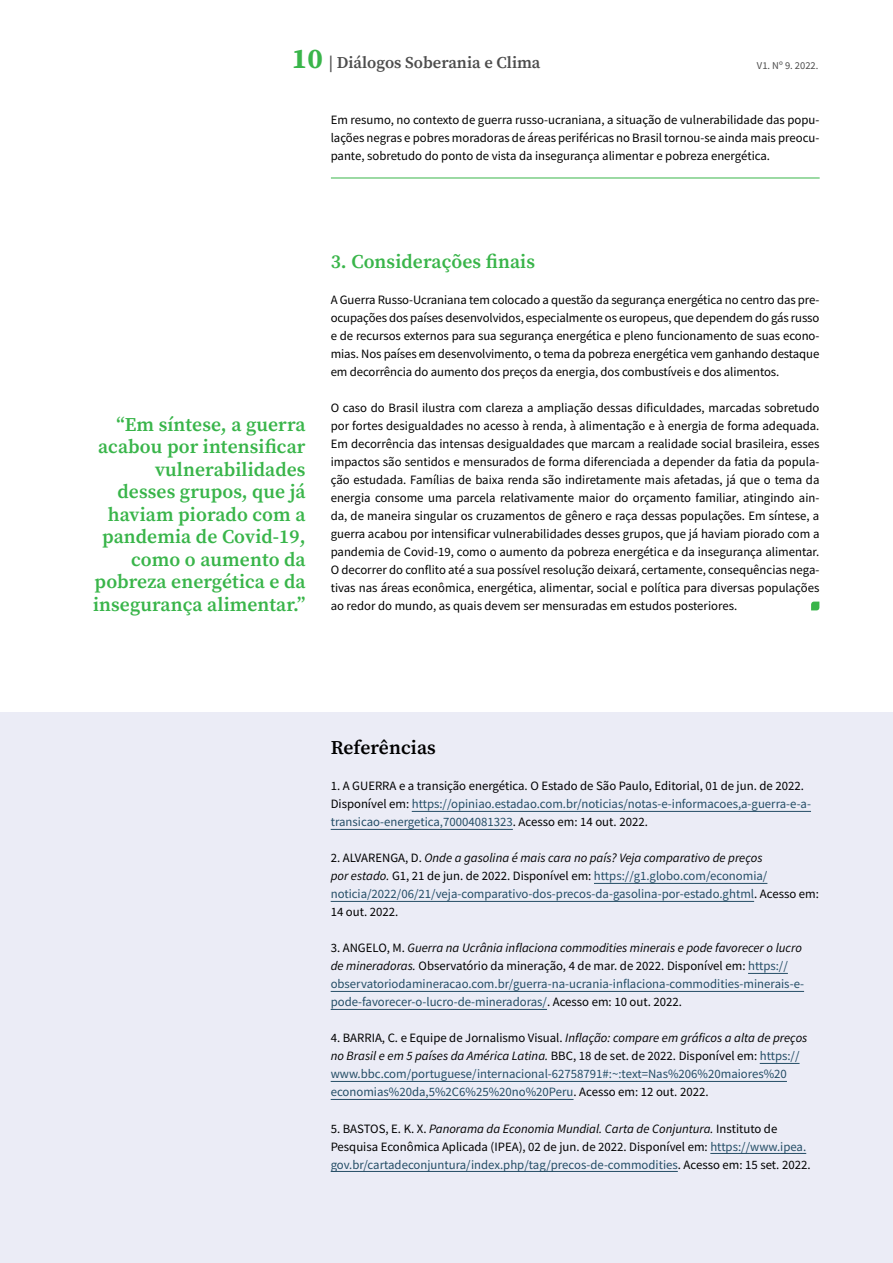
<style>
.page{position:relative;width:893px;height:1263px;background:#fff}
.page>*{position:absolute;margin:0;border:0;box-sizing:border-box;transform-origin:0 0}
.t1{font:600 19.5px/22.5px "Source Serif Pro";letter-spacing:.005em;color:#39b54a;text-align:right}
.t2{font:600 19.5px "Source Serif Pro";letter-spacing:.005em;color:#000}
.t3{font:600 16.5px "Source Serif Pro";color:#4d4d4d}
.t4{font:12.75px/18px "Source Sans Pro";color:#000;text-align:justify}
.t5{font:12.75px/18px "Source Sans Pro";color:#244d66}
.t6{font:10.5px "Source Sans Pro";color:#4d4d4d}
.s1{font-weight:700;font-size:28.5px;color:#39b54a}
.s2{color:#244d66}
.s3{color:#000}
.s4{font-style:italic;color:#000}
.s5{font-style:italic}
</style>
<div class="page">
<div style="left:0;top:712px;width:893px;height:551px;background:#ebecf6"></div>
<hr style="left:412px;top:811px;width:399px;height:1px;background:#244d66">
<hr style="left:331px;top:829px;width:182px;height:1px;background:#244d66">
<hr style="left:594px;top:883px;width:173px;height:1px;background:#244d66">
<hr style="left:331px;top:901px;width:423px;height:1px;background:#244d66">
<hr style="left:748px;top:973px;width:40px;height:1px;background:#244d66">
<hr style="left:331px;top:991px;width:473px;height:1px;background:#244d66">
<hr style="left:331px;top:1009px;width:216px;height:1px;background:#244d66">
<hr style="left:760px;top:1063px;width:39px;height:1px;background:#244d66">
<hr style="left:331px;top:1081px;width:456px;height:1px;background:#244d66">
<hr style="left:331px;top:1099px;width:242px;height:1px;background:#244d66">
<hr style="left:710px;top:1153px;width:96px;height:1px;background:#244d66">
<hr style="left:331px;top:1171px;width:347px;height:1px;background:#244d66">
<hr style="left:331px;top:178px;width:489px;height:1px;background:#39b54a">
<svg style="left:811px;top:602px;width:8px;height:8px"></svg>
<p class="t3" style="left:292px;top:52px;width:250px"><span class="s1">10</span> | Diálogos Soberania e Clima</p>
<p class="t6" style="left:757px;top:58px;width:63px">V1. Nº 9. 2022.</p>
<p class="t4" style="left:331px;top:111px;width:490px">Em resumo, no contexto de guerra russo-ucraniana, a situação de vulnerabilidade das popu&shy;lações negras e pobres moradoras de áreas periféricas no Brasil tornou-se ainda mais preocu&shy;pante, sobretudo do ponto de vista da insegurança alimentar e pobreza energética.</p>
<h1 class="t1" style="left:93px;top:413px;width:214px">“Em síntese, a guerra acabou por intensificar vulnerabilidades desses grupos, que já haviam piorado com a pandemia de Covid-19, como o aumento da pobreza energética e da insegurança alimentar.”</h1>
<h1 class="t1" style="left:331px;top:250px;width:206px">3. Considerações finais</h1>
<p class="t4" style="left:331px;top:291px;width:490px">A Guerra Russo-Ucraniana tem colocado a questão da segurança energética no centro das pre&shy;ocupações dos países desenvolvidos, especialmente os europeus, que dependem do gás russo e de recursos externos para sua segurança energética e pleno funcionamento de suas econo&shy;mias. Nos países em desenvolvimento, o tema da pobreza energética vem ganhando destaque em decorrência do aumento dos preços da energia, dos combustíveis e dos alimentos.</p>
<p class="t4" style="left:331px;top:399px;width:490px">O caso do Brasil ilustra com clareza a ampliação dessas dificuldades, marcadas sobretudo por fortes desigualdades no acesso à renda, à alimentação e à energia de forma adequada.<br>Em decorrência das intensas desigualdades que marcam a realidade social brasileira, esses impactos são sentidos e mensurados de forma diferenciada a depender da fatia da popula&shy;ção estudada. Famílias de baixa renda são indiretamente mais afetadas, já que o tema da energia consome uma parcela relativamente maior do orçamento familiar, atingindo ain&shy;da, de maneira singular os cruzamentos de gênero e raça dessas populações. Em síntese, a guerra acabou por intensificar vulnerabilidades desses grupos, que já haviam piorado com a pandemia de Covid-19, como o aumento da pobreza energética e da insegurança alimentar.<br>O decorrer do conflito até a sua possível resolução deixará, certamente, consequências nega&shy;tivas nas áreas econômica, energética, alimentar, social e política para diversas populações ao redor do mundo, as quais devem ser mensuradas em estudos posteriores.</p>
<h1 class="t2" style="left:331px;top:735px;width:107px">Referências</h1>
<p class="t4" style="left:331px;top:777px;width:482px;text-align:left">1. A GUERRA e a transição energética. O Estado de São Paulo, Editorial, 01 de jun. de 2022.<br>Disponível em: <span class="s2">https://opiniao.estadao.com.br/noticias/notas-e-informacoes,a-guerra-e-a&shy;transicao-energetica,70004081323</span>. Acesso em: 14 out. 2022.</p>
<p class="t5" style="left:331px;top:849px;width:490px"><span class="s3">2. ALVARENGA, D.</span> <span class="s4">Onde a gasolina é mais cara no país? Veja comparativo de preços<br>por estado.</span> <span class="s3">G1, 21 de jun. de 2022. Disponível em:</span> https://g1.globo.com/economia/ noticia/2022/06/21/veja-comparativo-dos-precos-da-gasolina-por-estado.ghtml<span class="s3">. Acesso em:<br>14 out. 2022.</span></p>
<p class="t5" style="left:331px;top:939px;width:475px"><span class="s3">3. ANGELO, M.</span> <span class="s4">Guerra na Ucrânia inflaciona commodities minerais e pode favorecer o lucro de mineradoras.</span> <span class="s3">Observatório da mineração, 4 de mar. de 2022. Disponível em:</span> https:// observatoriodamineracao.com.br/guerra-na-ucrania-inflaciona-commodities-minerais-e&shy;pode-favorecer-o-lucro-de-mineradoras/<span class="s3">. Acesso em: 10 out. 2022.</span></p>
<p class="t5" style="left:331px;top:1029px;width:478px"><span class="s3">4. BARRIA, C. e Equipe de Jornalismo Visual.</span> <span class="s4">Inflação: compare em gráficos a alta de preços no Brasil e em 5 países da América Latina.</span> <span class="s3">BBC, 18 de set. de 2022. Disponível em:</span> https:// www.bbc.com/portuguese/internacional-62758791#:~:text=Nas%206%20maiores%20 economias%20da,5%2C6%25%20no%20Peru<span class="s3">. Acesso em: 12 out. 2022.</span></p>
<p class="t4" style="left:331px;top:1119px;width:481px;text-align:left">5. BASTOS, E. K. X. <span class="s5">Panorama da Economia Mundial. Carta de Conjuntura.</span> Instituto de<br>Pesquisa Econômica Aplicada (IPEA), 02 de jun. de 2022. Disponível em: <span class="s2">https://www.ipea. gov.br/cartadeconjuntura/index.php/tag/precos-de-commodities</span>. Acesso em: 15 set. 2022.</p>
</div>
